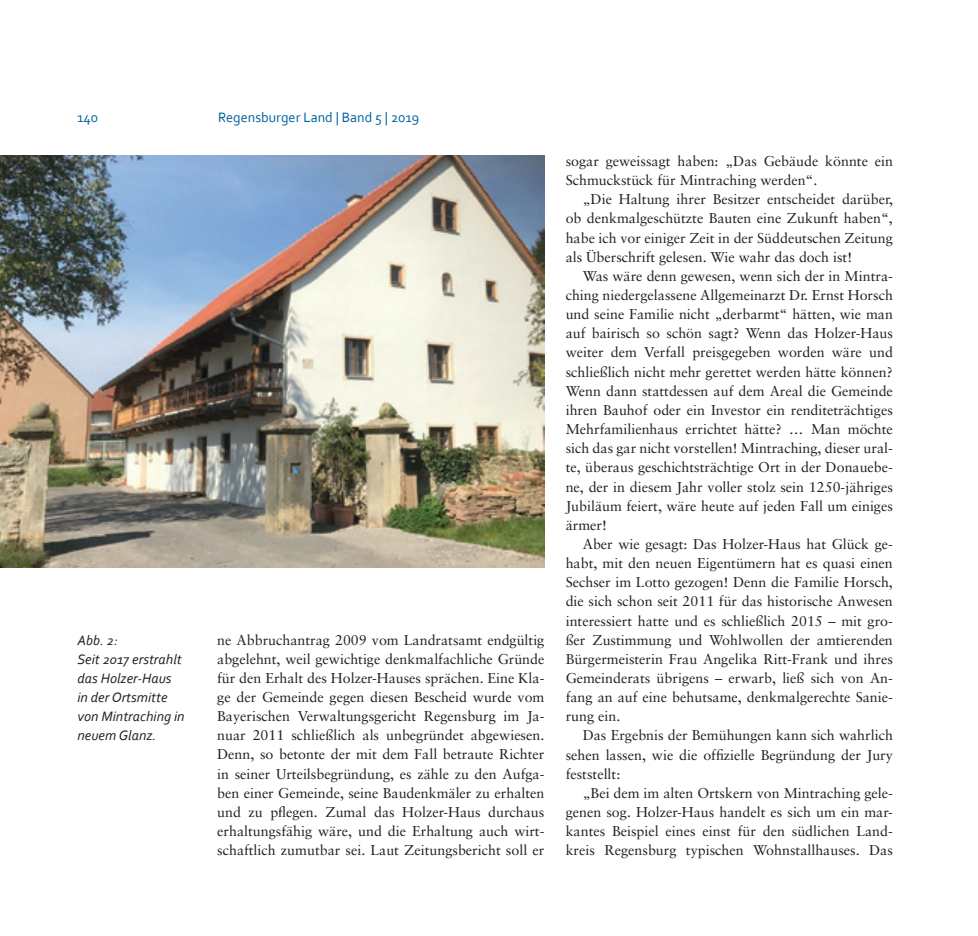
<style>
.page{position:relative;width:978px;height:936px;background:#fff}
.page>*{position:absolute;margin:0;border:0;box-sizing:border-box;transform-origin:0 0}
.t1{font:14.25px/19.2px "Sabon";color:#231f20;text-align:justify}
.t2{font:italic 14.25px/19.2px "Corbel";letter-spacing:.005em;color:#231f20}
.t3{font:14.25px "Corbel";color:#0063a1}
</style>
<div class="page">
<img style="left:0;top:155px;width:544px;height:413px">
<p class="t3" style="left:77px;top:108px;width:23px">140</p>
<p class="t3" style="left:218px;top:108px;width:203px">Regensburger Land | Band 5 | 2019</p>
<p class="t2" style="left:77px;top:630px;width:109px">Abb. 2:<br>Seit 2017 erstrahlt das Holzer-Haus in der Ortsmitte von Mintraching in neuem Glanz.</p>
<p class="t1" style="left:217px;top:629px;width:329px">ne Abbruchantrag 2009 vom Landratsamt endgültig abgelehnt, weil gewichtige denkmalfachliche Gründe für den Erhalt des Holzer-Hauses sprächen. Eine Kla&shy;ge der Gemeinde gegen diesen Bescheid wurde vom Bayerischen Verwaltungsgericht Regensburg im Ja&shy;nuar 2011 schließlich als unbegründet abgewiesen.<br>Denn, so betonte der mit dem Fall betraute Richter in seiner Urteilsbegründung, es zähle zu den Aufga&shy;ben einer Gemeinde, seine Baudenkmäler zu erhalten und zu pflegen. Zumal das Holzer-Haus durchaus erhaltungsfähig wäre, und die Erhaltung auch wirt&shy;schaftlich zumutbar sei. Laut Zeitungsbericht soll er</p>
<p class="t1" style="left:566px;top:151px;width:329px">sogar geweissagt haben: „Das Gebäude könnte ein<br>Schmuckstück für Mintraching werden“.</p>
<p class="t1" style="left:566px;top:189px;width:329px;text-indent:17px">„Die Haltung ihrer Besitzer entscheidet darüber, ob denkmalgeschützte Bauten eine Zukunft haben“, habe ich vor einiger Zeit in der Süddeutschen Zeitung als Überschrift gelesen. Wie wahr das doch ist!</p>
<p class="t1" style="left:566px;top:266px;width:329px;text-indent:17px">Was wäre denn gewesen, wenn sich der in Mintra&shy;ching niedergelassene Allgemeinarzt Dr. Ernst Horsch und seine Familie nicht „derbarmt“ hätten, wie man auf bairisch so schön sagt? Wenn das Holzer-Haus weiter dem Verfall preisgegeben worden wäre und schließlich nicht mehr gerettet werden hätte können?<br>Wenn dann stattdessen auf dem Areal die Gemeinde ihren Bauhof oder ein Investor ein renditeträchtiges Mehrfamilienhaus errichtet hätte? … Man möchte sich das gar nicht vorstellen! Mintraching, dieser ural&shy;te, überaus geschichtsträchtige Ort in der Donauebe&shy;ne, der in diesem Jahr voller stolz sein 1250-jähriges Jubiläum feiert, wäre heute auf jeden Fall um einiges ärmer!</p>
<p class="t1" style="left:566px;top:534px;width:329px;text-indent:17px">Aber wie gesagt: Das Holzer-Haus hat Glück ge&shy;habt, mit den neuen Eigentümern hat es quasi einen Sechser im Lotto gezogen! Denn die Familie Horsch, die sich schon seit 2011 für das historische Anwesen interessiert hatte und es schließlich 2015 – mit gro&shy;ßer Zustimmung und Wohlwollen der amtierenden Bürgermeisterin Frau Angelika Ritt-Frank und ihres Gemeinderats übrigens – erwarb, ließ sich von An&shy;fang an auf eine behutsame, denkmalgerechte Sanie&shy;rung ein.</p>
<p class="t1" style="left:566px;top:725px;width:329px;text-indent:17px">Das Ergebnis der Bemühungen kann sich wahrlich sehen lassen, wie die offizielle Begründung der Jury feststellt:</p>
<p class="t1" style="left:566px;top:783px;width:329px;text-indent:17px">„Bei dem im alten Ortskern von Mintraching gele&shy;genen sog. Holzer-Haus handelt es sich um ein mar&shy;kantes Beispiel eines einst für den südlichen Land&shy;kreis Regensburg typischen Wohnstallhauses. Das</p>
</div>
